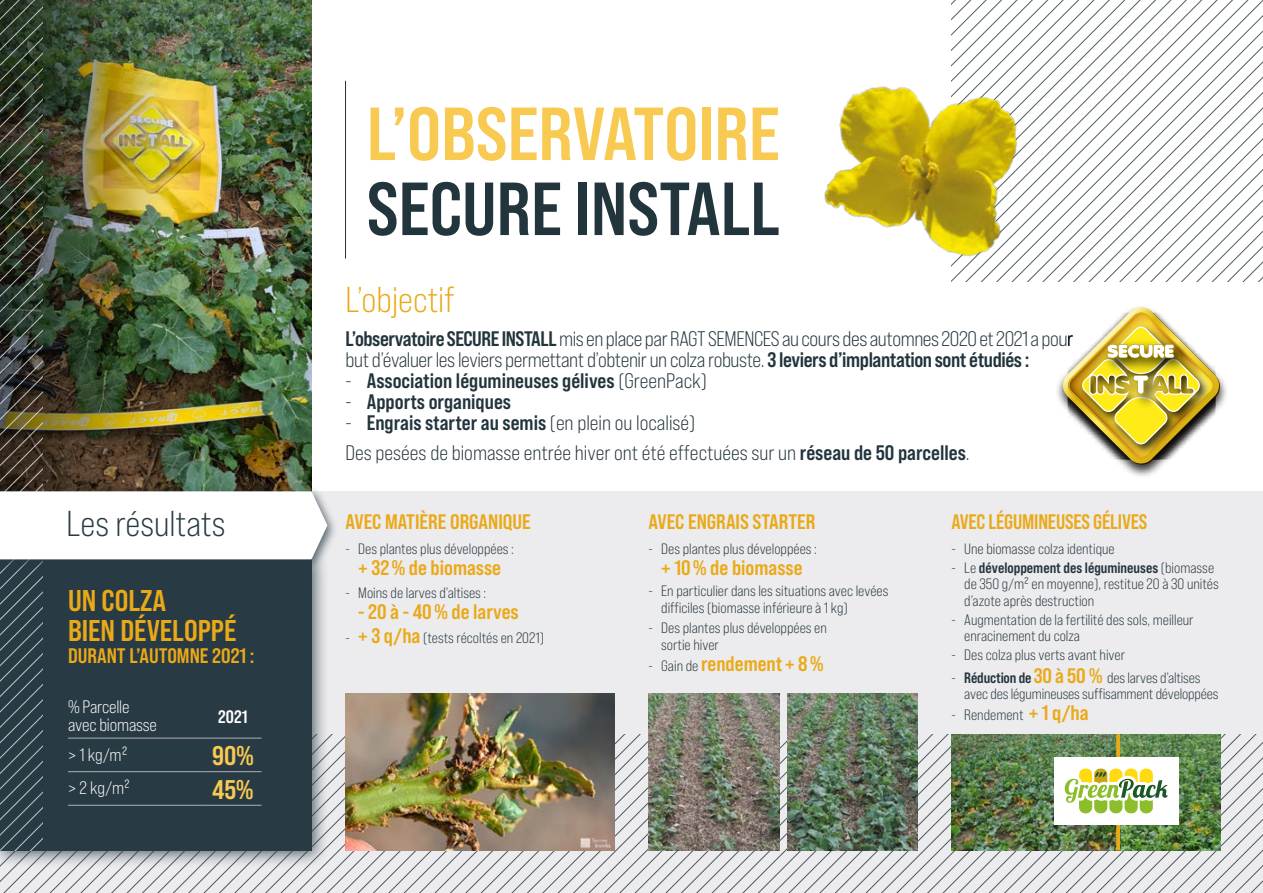
<style>
.page{position:relative;width:1263px;height:893px;background:#fff}
.page>*{position:absolute;margin:0;border:0;box-sizing:border-box;transform-origin:0 0}
.t1{font:75px "Bebas Neue Pro Sm E Bd";color:#f9ca51}
.t2{font:75px "Bebas Neue Pro Sm E Bd";color:#22343c}
.t3{font:36px "Bebas Neue Pro Sm E Bk";color:#283b45}
.t4{font:36px "Bebas Neue Pro Sm E Bk";color:#eaa917}
.t5{font:30px/30px "Bebas Neue Pro Sm E Bd";color:#eaa917}
.t6{font:27px "Bebas Neue Pro Sm E Bd";color:#f9ca51}
.t7{font:21px/21px "Bebas Neue Pro Sm E Bk";letter-spacing:-.02em;color:#22343c}
.t8{font:21px "Bebas Neue Pro Sm E Bd";color:#eaa917}
.t9{font:21px "Bebas Neue Pro Sm E Bd";color:#22343c}
.t10{font:21px "Bebas Neue Pro Sm E Bk";color:#22343c}
.t11{font:21px "Bebas Neue Pro Sm E Bd";color:#eaa917;scale:.96 1}
.t12{font:18px/18px "Bebas Neue Pro Sm E Bk";letter-spacing:-.01em;color:#fff}
.t13{font:18px "Bebas Neue Pro Sm E Bd";color:#fff}
.t14{font:15px/16.5px "Bebas Neue Pro Sm E Bk";color:#22343c}
.t15{font:15px "Bebas Neue Pro Sm E Bd";color:#22343c}
.s1{font-family:"Bebas Neue Pro Sm E Bd"}
.s2{font-family:"Bebas Neue Pro Sm E Bk"}
.s3{font-family:"Bebas Neue Pro Sm E Bd";font-size:21px;color:#eaa917}
.s4{font-family:"Bebas Neue Pro Sm E Bk";font-size:15px;color:#22343c}
</style>
<div class="page">
<svg style="left:951px;top:0;width:312px;height:281px"></svg>
<div style="left:0;top:491px;width:1263px;height:402px;background:#ecebee"></div>
<img style="left:824px;top:27px;width:244px;height:255px">
<svg style="left:0;top:734px;width:597px;height:159px"></svg>
<svg style="left:597px;top:734px;width:666px;height:159px"></svg>
<img style="left:951px;top:734px;width:269px;height:116px">
<svg style="left:1116px;top:734px;width:4px;height:116px"></svg>
<img style="left:787px;top:693px;width:130px;height:157px">
<img style="left:345px;top:693px;width:269px;height:157px">
<img style="left:648px;top:693px;width:131px;height:157px">
<div style="left:1054px;top:757px;width:124px;height:68px;background:#fff"></div>
<div style="left:1079px;top:769px;width:13px;height:30px;background:#feda0e;border-radius:6px"></div>
<div style="left:1094px;top:769px;width:13px;height:29px;background:#c7a316;border-radius:6px"></div>
<div style="left:1109px;top:769px;width:13px;height:29px;background:#feda0e;border-radius:6px"></div>
<svg style="left:1124px;top:769px;width:14px;height:29px"></svg>
<div style="left:1140px;top:769px;width:13px;height:29px;background:#feda0e;border-radius:6px"></div>
<div style="left:1140px;top:783px;width:13px;height:30px;background:#8bbe2a;border-radius:6px"></div>
<div style="left:1124px;top:784px;width:14px;height:29px;background:#8bbe2a;border-radius:6px"></div>
<div style="left:1109px;top:784px;width:13px;height:29px;background:#8bbe2a;border-radius:6px"></div>
<div style="left:1094px;top:784px;width:13px;height:29px;background:#8bbe2a;border-radius:6px"></div>
<div style="left:1079px;top:784px;width:13px;height:29px;background:#8bbe2a;border-radius:6px"></div>
<svg style="left:1064px;top:772px;width:104px;height:34px"></svg>
<hr style="left:345px;top:81px;width:1px;height:178px;background:#22343c">
<div style="left:0;top:548px;width:329px;height:320px;background:#283b45;opacity:.75"></div>
<div style="left:0;top:485px;width:339px;height:87px;background:#283b45;opacity:.75"></div>
<img style="left:0;top:0;width:327px;height:850px">
<div style="left:1054px;top:304px;width:174px;height:174px;background:#000;opacity:.8"></div>
<img style="left:1061px;top:307px;width:159px;height:158px">
<h2 class="t3" style="left:66px;top:502px;width:160px">Les résultats</h2>
<h3 class="t5" style="left:68px;top:585px;width:170px">UN COLZA<br>BIEN DÉVELOPPÉ</h3>
<h3 class="t8" style="left:68px;top:643px;width:188px">DURANT L’AUTOMNE 2021 :</h3>
<p class="t12" style="left:68px;top:697px;width:90px">% Parcelle avec biomasse</p>
<p class="t13" style="left:218px;top:706px;width:31px">2021</p>
<p class="t12" style="left:68px;top:745px;width:61px">&gt; 1 kg/m²</p>
<h3 class="t6" style="left:212px;top:740px;width:43px">90%</h3>
<p class="t12" style="left:68px;top:779px;width:63px">&gt; 2 kg/m²</p>
<h3 class="t6" style="left:212px;top:773px;width:43px">45%</h3>
<h1 class="t1" style="left:367px;top:89px;width:414px">L’OBSERVATOIRE</h1>
<h1 class="t2" style="left:367px;top:164px;width:415px">SECURE INSTALL</h1>
<h2 class="t4" style="left:345px;top:279px;width:111px">L’objectif</h2>
<h3 class="t7" style="left:345px;top:328px;width:729px"><span class="s1">L’observatoire SECURE INSTALL</span> mis en place par RAGT SEMENCES au cours des automnes 2020 et 2021 a pour but d’évaluer les leviers permettant d’obtenir un colza robuste. <span class="s1">3 leviers d’implantation sont étudiés :</span></h3>
<h3 class="t9" style="left:345px;top:368px;width:363px"><span class="s2">-</span> Association légumineuses gélives <span class="s2">(GreenPack)</span></h3>
<h3 class="t9" style="left:345px;top:389px;width:167px"><span class="s2">-</span> Apports organiques</h3>
<h3 class="t9" style="left:345px;top:410px;width:351px"><span class="s2">-</span> Engrais starter au semis <span class="s2">(en plein ou localisé)</span></h3>
<h3 class="t10" style="left:345px;top:440px;width:626px">Des pesées de biomasse entrée hiver ont été effectuées sur un <span class="s1">réseau de 50 parcelles</span>.</h3>
<h3 class="t8" style="left:345px;top:509px;width:187px">AVEC MATIÈRE ORGANIQUE</h3>
<p class="t14" style="left:345px;top:541px;width:170px">- Des plantes plus développées :</p>
<h3 class="t8" style="left:358px;top:555px;width:144px">+ 32% de biomasse</h3>
<p class="t14" style="left:345px;top:585px;width:142px">- Moins de larves d’altises :</p>
<h3 class="t8" style="left:358px;top:600px;width:162px">- 20 à - 40% de larves</h3>
<p class="t14" style="left:345px;top:629px;width:200px">- <span class="s3">+ 3 q/ha</span> (tests récoltés en 2021)</p>
<h3 class="t8" style="left:648px;top:509px;width:168px">AVEC ENGRAIS STARTER</h3>
<p class="t14" style="left:648px;top:541px;width:170px">- Des plantes plus développées :</p>
<h3 class="t8" style="left:661px;top:555px;width:143px">+ 10% de biomasse</h3>
<p class="t14" style="left:661px;top:582px;width:229px;text-indent:-13px">- En particulier dans les situations avec levées difficiles (biomasse inférieure à 1 kg)</p>
<p class="t14" style="left:661px;top:620px;width:167px;text-indent:-13px">- Des plantes plus développées en sortie hiver</p>
<h3 class="t8" style="left:648px;top:651px;width:177px"><span class="s4">- Gain de</span> rendement + 8%</h3>
<h3 class="t11" style="left:951px;top:509px;width:206px">AVEC LÉGUMINEUSES GÉLIVES</h3>
<p class="t14" style="left:951px;top:541px;width:165px">- Une biomasse colza identique</p>
<p class="t15" style="left:951px;top:559px;width:264px"><span class="s2">- Le</span> développement des légumineuses <span class="s2">(biomasse</span></p>
<p class="t14" style="left:964px;top:576px;width:256px">de 350 g/m² en moyenne), restitue 20 à 30 unités d’azote après destruction</p>
<p class="t14" style="left:964px;top:611px;width:231px;text-indent:-13px">- Augmentation de la fertilité des sols, meilleur enracinement du colza</p>
<p class="t14" style="left:951px;top:646px;width:175px">- Des colza plus verts avant hiver</p>
<p class="t14" style="left:964px;top:669px;width:256px;text-indent:-13px">- <span class="s1">Réduction de</span> <span class="s3">30 à 50 %</span> des larves d’altises avec des légumineuses suffisamment développées</p>
<p class="t14" style="left:951px;top:707px;width:139px">- Rendement <span class="s3">+ 1 q/ha</span></p>
</div>
